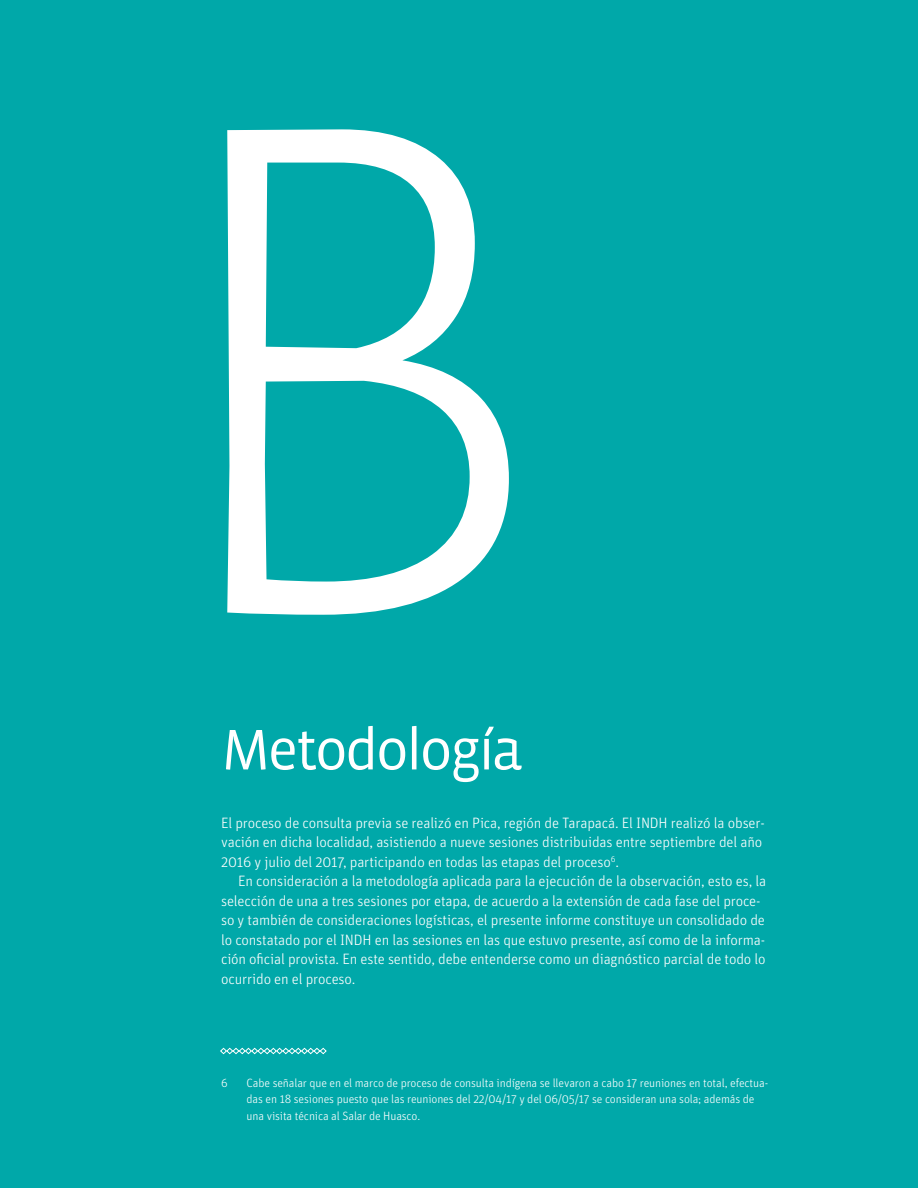
<style>
.page{position:relative;width:918px;height:1188px;background:#00a8a9}
.page>*{position:absolute;margin:0;border:0;box-sizing:border-box;transform-origin:0 0}
.t1{font:300 755.1px "Alegreya Sans";color:#fff}
.Título1{font:58.5px "Vista Sans";letter-spacing:-.05em;color:#fff}
.Texto_general{font:300 15px/19.5px "Unit Pro";letter-spacing:-.01em;color:#fff}
.Texto_gral_s_sangría{font:300 15px/19.5px "Unit Pro";letter-spacing:-.01em;color:#fff}
.Notas_al_pie{font:300 12px/16.5px "Unit Pro";letter-spacing:-.01em;color:#fff}
</style>
<div class="page">
<svg style="left:220px;top:1048px;width:107px;height:7px"></svg>
<p class="t1" style="left:151px;top:-130px;width:391px">B</p>
<p class="Título1" style="left:221px;top:720px;width:303px">Metodología</p>
<p class="Texto_gral_s_sangría" style="left:221px;top:813px;width:545px">El proceso de consulta previa se realizó en Pica, región de Tarapacá. El INDH realizó la obser&shy;vación en dicha localidad, asistiendo a nueve sesiones distribuidas entre septiembre del año<br>2016 y julio del 2017, participando en todas las etapas del proceso<sup>6</sup>.</p>
<p class="Texto_general" style="left:221px;top:872px;width:547px;text-indent:17px">En consideración a la metodología aplicada para la ejecución de la observación, esto es, la selección de una a tres sesiones por etapa, de acuerdo a la extensión de cada fase del proce&shy;so y también de consideraciones logísticas, el presente informe constituye un consolidado de lo constatado por el INDH en las sesiones en las que estuvo presente, así como de la informa&shy;ción oficial provista. En este sentido, debe entenderse como un diagnóstico parcial de todo lo ocurrido en el proceso.</p>
<p class="Notas_al_pie" style="left:221px;top:1075px;width:8px">6</p>
<p class="Notas_al_pie" style="left:247px;top:1075px;width:523px">Cabe señalar que en el marco de proceso de consulta indígena se llevaron a cabo 17 reuniones en total, efectua&shy;das en 18 sesiones puesto que las reuniones del 22/04/17 y del 06/05/17 se consideran una sola; además de una visita técnica al Salar de Huasco.</p>
</div>
